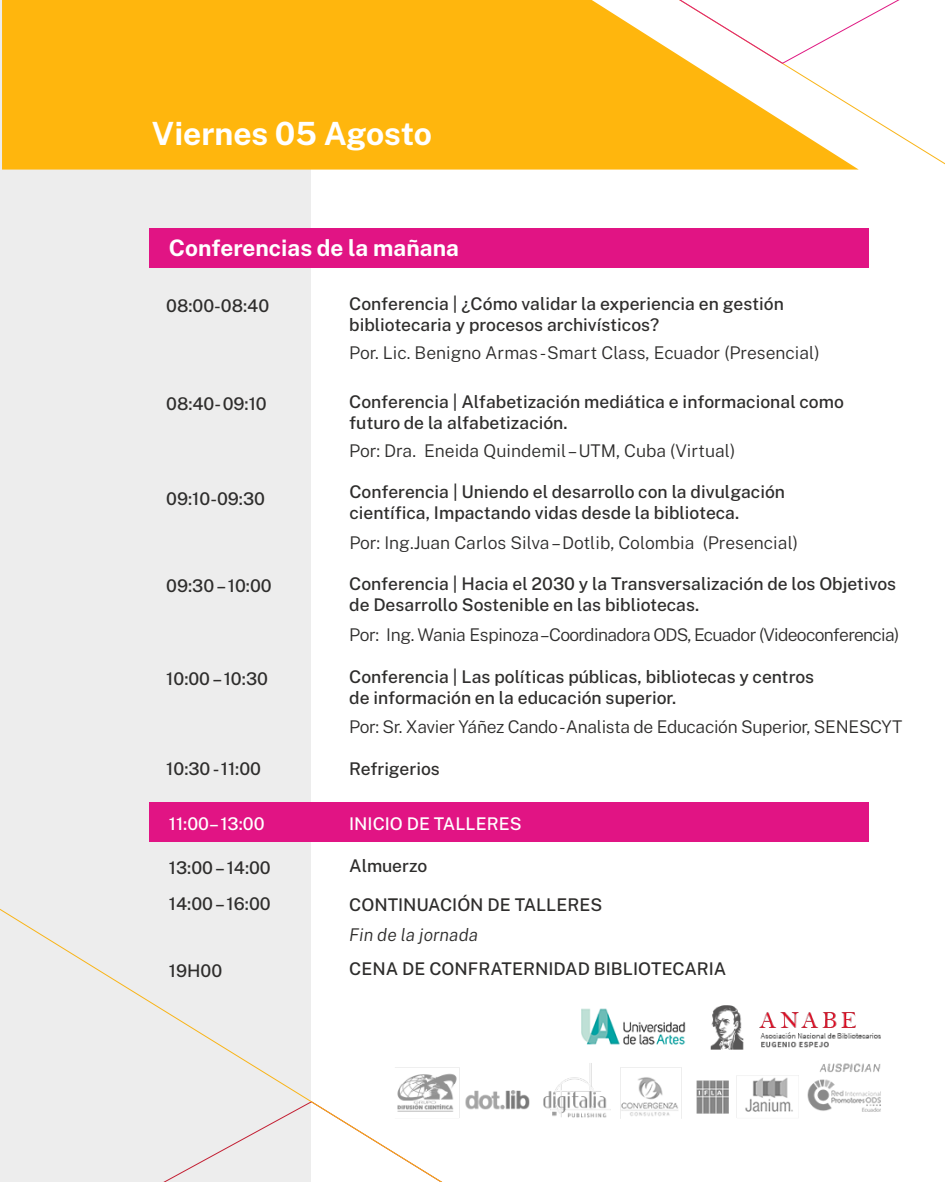
<style>
.page{position:relative;width:945px;height:1182px;background:#fff}
.page>*{position:absolute;margin:0;border:0;box-sizing:border-box;transform-origin:0 0}
.t1{font:700 31.94px "Public Sans";color:#fff}
.t2{font:700 22.66px "Public Sans";color:#fff}
.t3{font:500 17.5px/21px "Public Sans";color:#2e2d2c}
.t4{font:300 17.5px "Public Sans";letter-spacing:-.015em;color:#2e2d2c}
.t5{font:300 17.5px "Public Sans";letter-spacing:-.04em;color:#2e2d2c}
.t6{font:500 17.5px "Public Sans";color:#fff}
.t7{font:italic 300 17.5px "Public Sans";color:#2e2d2c}
</style>
<div class="page">
<img style="left:0;top:0;width:945px;height:864px">
<img style="left:0;top:864px;width:881px;height:317px">
<h1 class="t1" style="left:152px;top:110px;width:282px">Viernes 05 Agosto</h1>
<p class="t2" style="left:169px;top:231px;width:292px">Conferencias de la mañana</p>
<p class="t3" style="left:166px;top:294px;width:104px">08:00-08:40</p>
<p class="t3" style="left:349px;top:292px;width:436px">Conferencia | ¿Cómo validar la experiencia en gestión bibliotecaria y procesos archivísticos?</p>
<p class="t4" style="left:349px;top:340px;width:472px">Por. Lic. Benigno Armas -Smart Class, Ecuador (Presencial)</p>
<p class="t3" style="left:166px;top:392px;width:102px">08:40- 09:10</p>
<p class="t3" style="left:349px;top:390px;width:496px">Conferencia | Alfabetización mediática e informacional como futuro de la alfabetización.</p>
<p class="t4" style="left:349px;top:438px;width:388px">Por: Dra. Eneida Quindemil – UTM, Cuba (Virtual)</p>
<p class="t3" style="left:166px;top:487px;width:100px">09:10-09:30</p>
<p class="t3" style="left:349px;top:480px;width:437px">Conferencia | Uniendo el desarrollo con la divulgación científica, Impactando vidas desde la biblioteca.</p>
<p class="t4" style="left:349px;top:530px;width:450px">Por: Ing.Juan Carlos Silva – Dotlib, Colombia (Presencial)</p>
<p class="t3" style="left:166px;top:574px;width:107px">09:30 – 10:00</p>
<p class="t3" style="left:349px;top:572px;width:548px">Conferencia | Hacia el 2030 y la Transversalización de los Objetivos de Desarrollo Sostenible en las bibliotecas.</p>
<p class="t5" style="left:349px;top:622px;width:552px">Por: Ing. Wania Espinoza –Coordinadora ODS, Ecuador (Videoconferencia)</p>
<p class="t3" style="left:166px;top:666px;width:103px">10:00 – 10:30</p>
<p class="t3" style="left:349px;top:664px;width:467px">Conferencia | Las políticas públicas, bibliotecas y centros de información en la educación superior.</p>
<p class="t4" style="left:349px;top:714px;width:555px">Por: Sr. Xavier Yáñez Cando -Analista de Educación Superior, SENESCYT</p>
<p class="t3" style="left:166px;top:756px;width:96px">10:30 - 11:00</p>
<p class="t3" style="left:349px;top:756px;width:92px">Refrigerios</p>
<p class="t6" style="left:169px;top:810px;width:97px">11:00– 13:00</p>
<p class="t6" style="left:349px;top:811px;width:174px">INICIO DE TALLERES</p>
<p class="t3" style="left:169px;top:856px;width:103px">13:00 – 14:00</p>
<p class="t3" style="left:349px;top:854px;width:80px">Almuerzo</p>
<p class="t3" style="left:169px;top:892px;width:103px">14:00 – 16:00</p>
<p class="t3" style="left:349px;top:893px;width:255px">CONTINUACIÓN DE TALLERES</p>
<p class="t7" style="left:349px;top:923px;width:131px">Fin de la jornada</p>
<p class="t3" style="left:169px;top:958px;width:55px">19H00</p>
<p class="t3" style="left:349px;top:956px;width:379px">CENA DE CONFRATERNIDAD BIBLIOTECARIA</p>
</div>
